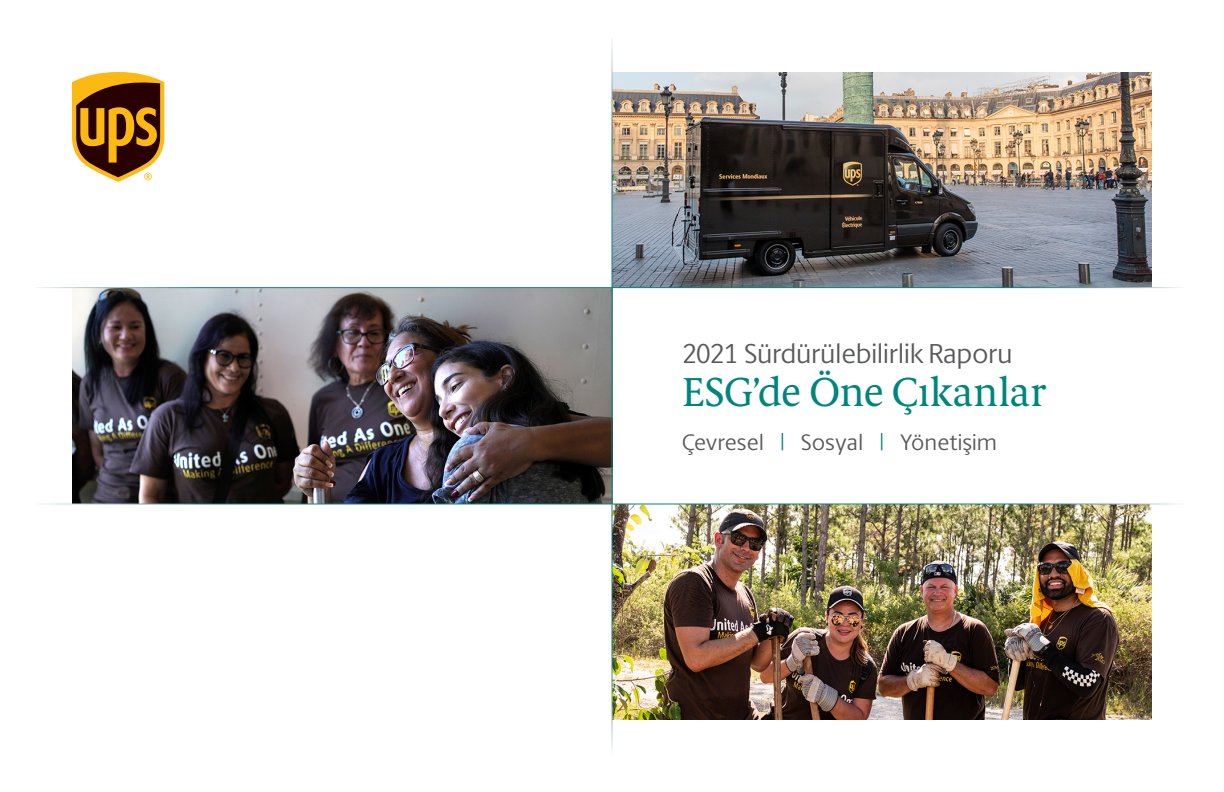
<style>
.page{position:relative;width:1224px;height:792px;background:#fff}
.page>*{position:absolute;margin:0;border:0;box-sizing:border-box;transform-origin:0 0}
.t1{font:40.5px "UPS Berlingske Serif Tx";letter-spacing:-.01em;color:#00857d}
.t2{font:27.5px "UPS Berlingske Sans";letter-spacing:-.015em;color:#58595b}
.t3{font:22.5px "UPS Berlingske Sans";letter-spacing:-.005em;color:#58595b}
.s1{color:#00857d}
</style>
<div class="page">
<img style="left:613px;top:505px;width:539px;height:215px">
<img style="left:72px;top:288px;width:540px;height:216px">
<img style="left:613px;top:72px;width:539px;height:215px">
<svg style="left:72px;top:72px;width:92px;height:110px;background:#9c6e2b"></svg>
<p class="t2" style="left:682px;top:334px;width:332px">2021 Sürdürülebilirlik Raporu</p>
<p class="t1" style="left:682px;top:363px;width:366px">ESG’de Öne Çıkanlar</p>
<p class="t3" style="left:682px;top:426px;width:317px">Çevresel <span class="s1">|</span> Sosyal <span class="s1">|</span> Yönetişim</p>
</div>
